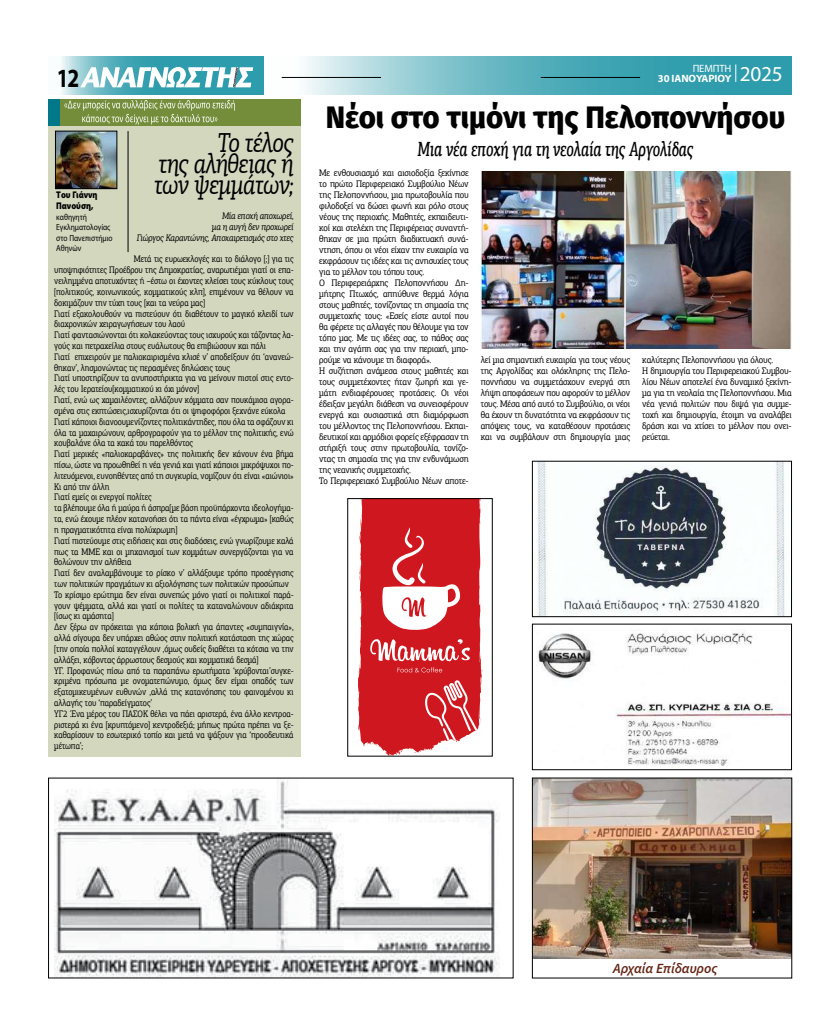
<style>
.page{position:relative;width:823px;height:1035px;background:#fff}
.page>*{position:absolute;margin:0;border:0;box-sizing:border-box;transform-origin:0 0}
.t1{font:800 31px "Fira Sans";color:#000;scale:.95 1}
.t2{font:italic 27.5px/21px "PF Agora Slab Pro";letter-spacing:-.025em;color:#000;text-align:justify;scale:.83 1}
.t3{font:700 26.3px "Myriad Pro";color:#000;scale:.81 1}
.t4{font:italic 500 20.5px "PF Agora Slab Pro";letter-spacing:-.01em;color:#000;scale:.69 1}
.t5{font:italic 600 14px "Source Sans Pro";color:#642212}
.t6{font:700 10.6px "Myriad Pro";letter-spacing:-.01em;color:#fff}
.t7{font:10.6px "Myriad Pro";letter-spacing:-.01em;color:#fff}
.t8{font:900 9.7px/11.6px "Myriad Pro";color:#000;scale:.86 1}
.t9{font:9.5px/10.8px "PF Agora Slab Pro";letter-spacing:-.01em;color:#000;scale:.85 1}
.t10{font:9.5px/11px "PF Agora Slab Pro";letter-spacing:-.01em;color:#000;scale:.91 1}
.t11{font:italic 9.5px/10.8px "PF Agora Slab Pro";letter-spacing:-.03em;color:#000;text-align:right;scale:.89 1}
.t12{font:8.7px/10.5px "Myriad Pro";color:#000;scale:.86 1}
.s1{font-weight:400;font-size:21.3px}
</style>
<div class="page">
<svg style="left:282px;top:56px;width:509px;height:39px;background:#6cb9c4"></svg>
<svg style="left:735px;top:64px;width:1px;height:18px"></svg>
<hr style="left:281px;top:77px;width:100px;height:1px;background:#000">
<hr style="left:540px;top:77px;width:99px;height:1px;background:#000">
<svg style="left:61px;top:56px;width:202px;height:39px;background:#56afbc"></svg>
<svg style="left:80px;top:67px;width:173px;height:20px"></svg>
<div style="left:48px;top:99px;width:252px;height:657px;background:#d3d7be"></div>
<div style="left:48px;top:99px;width:29px;height:27px;background:#00788a"></div>
<div style="left:61px;top:99px;width:239px;height:27px;background:#738d3a"></div>
<svg style="left:64px;top:100px;width:171px;height:25px"></svg>
<img style="left:57px;top:133px;width:58px;height:54px">
<div style="left:55px;top:131px;width:62px;height:58px;border:1px solid #000"></div>
<hr style="left:128px;top:131px;width:1px;height:121px;background:#000">
<img style="left:54px;top:780px;width:446px;height:196px">
<svg style="left:357px;top:500px;width:125px;height:257px"></svg>
<div style="left:347px;top:498px;width:145px;height:258px;border:1px solid #000"></div>
<img style="left:534px;top:780px;width:255px;height:178px">
<div style="left:532px;top:778px;width:259px;height:200px;border:1px solid #000"></div>
<img style="left:537px;top:630px;width:252px;height:136px">
<div style="left:532px;top:624px;width:259px;height:146px;border:1px solid #000"></div>
<img style="left:537px;top:463px;width:248px;height:152px">
<div style="left:532px;top:461px;width:259px;height:156px;border:1px solid #000"></div>
<img style="left:480px;top:172px;width:311px;height:176px">
<p class="t7" style="left:692px;top:62px;width:40px">ΠΕΜΠΤΗ</p>
<h3 class="t3" style="left:57px;top:61px;width:29px">12</h3>
<p class="t6" style="left:657px;top:71px;width:126px">30 ΙΑΝΟΥΑΡΙΟΥ <span class="s1">2025</span></p>
<h2 class="t2" style="left:154px;top:132px;width:170px;text-indent:63px">Το τέλος της αλήθειας ή των ψεμμάτων;</h2>
<p class="t8" style="left:56px;top:188px;width:50px">Του Γιάννη<br>Πανούση,</p>
<p class="t12" style="left:56px;top:212px;width:67px">καθηγητή<br>Εγκληματολογίας στο Πανεπιστήμιο<br>Αθηνών</p>
<p class="t11" style="left:137px;top:210px;width:178px">Μία εποχή αποχωρεί,<br>μα η αυγή δεν προχωρεί<br>Γιώργος Καραντώνης, Αποχαιρετισμός στο χτες</p>
<p class="t9" style="left:54px;top:254px;width:283px;text-indent:79px">Μετά τις ευρωεκλογές και το διάλογο [;] για τις υποψηφιότητες Προέδρου της Δημοκρατίας, αναρωτιέμαι γιατί οι επα&shy;νειλημμένα αποτυχόντες ή –έστω οι έχοντες κλείσει τους κύκλους τους [πολιτικούς, κοινωνικούς, κομματικούς κλπ], επιμένουν να θέλουν να δοκιμάζουν την τύχη τους [και τα νεύρα μας]<br>Γιατί εξακολουθούν να πιστεύουν ότι διαθέτουν το μαγικό κλειδί των διαχρονικών χειραγωγήσεων του λαού<br>Γιατί φαντασιώνονται ότι κολακεύοντας τους ισχυρούς και τάζοντας λα&shy;γούς και πετραχείλια στους ευάλωτους θα επιβιώσουν και πάλι<br>Γιατί επιχειρούν με παλιοκαιρισμένα κλισέ ν’ αποδείξουν ότι ‘ανανεώ&shy;θηκαν’, λησμονώντας τις περασμένες δηλώσεις τους<br>Γιατί υποστηρίζουν τα ανυποστήρικτα για να μείνουν πιστοί στις εντο&shy;λές του Ιερατείου[κομματικού κι όχι μόνον]<br>Γιατί, ενώ ως χαμαιλέοντες, αλλάζουν κόμματα σαν πουκάμισα αγορα&shy;σμένα στις εκπτώσεις,ισχυρίζονται ότι οι ψηφοφόροι ξεχνάνε εύκολα Γιατί κάποιοι διανοουμενίζοντες πολιτικάντηδες, που όλα τα σφάζουν κι όλα τα μαχαιρώνουν, αρθρογραφούν για το μέλλον της πολιτικής, ενώ κουβαλάνε όλα τα κακά του παρελθόντος<br>Γιατί μερικές «παλιοκαραβάνες» της πολιτικής δεν κάνουν ένα βήμα πίσω, ώστε να προωθηθεί η νέα γενιά και γιατί κάποιοι μικρόψυχοι πο&shy;λιτευόμενοι, ευνοηθέντες από τη συγκυρία, νομίζουν ότι είναι «αιώνιοι» Κι από την άλλη<br>Γιατί εμείς οι ενεργοί πολίτες<br>τα βλέπουμε όλα ή μαύρα ή άσπρα[με βάση προϋπάρχοντα ιδεολογήμα&shy;τα, ενώ έχουμε πλέον κατανοήσει ότι τα πάντα είναι «έγχρωμα» [καθώς η πραγματικότητα είναι πολύχρωμη]<br>Γιατί πιστεύουμε στις ειδήσεις και στις διαδόσεις, ενώ γνωρίζουμε καλά πως τα ΜΜΕ και οι μηχανισμοί των κομμάτων συνεργάζονται για να θολώνουν την αλήθεια<br>Γιατί δεν αναλαμβάνουμε το ρίσκο ν’ αλλάξουμε τρόπο προσέγγισης των πολιτικών πραγμάτων κι αξιολόγησης των πολιτικών προσώπων Το κρίσιμο ερώτημα δεν είναι συνεπώς μόνο γιατί οι πολιτικοί παρά&shy;γουν ψέμματα, αλλά και γιατί οι πολίτες τα καταναλώνουν αδιάκριτα [ίσως κι αμάσητα]<br>Δεν ξέρω αν πρόκειται για κάποια βολική για άπαντες «συμπαιγνία», αλλά σίγουρα δεν υπάρχει αθώος στην πολιτική κατάσταση της χώρας [την οποία πολλοί καταγγέλουν ,όμως ουδείς διαθέτει τα κότσια να την αλλάξει, κόβοντας άρρωστους δεσμούς και κομματικά δεσμά]<br>ΥΓ. Προφανώς πίσω από τα παραπάνω ερωτήματα ‘κρύβονται’συγκε&shy;κριμένα πρόσωπα με ονοματεπώνυμο, όμως δεν είμαι οπαδός των εξατομικευμένων ευθυνών ,αλλά της κατανόησης του φαινομένου κι αλλαγής του ‘παραδείγματος’<br>ΥΓ2 .Ένα μέρος του ΠΑΣΟΚ θέλει να πάει αριστερά, ένα άλλο κεντροα&shy;ριστερά κι ένα [κρυπτόμενο] κεντροδεξιά; μήπως πρώτα πρέπει να ξε&shy;καθαρίσουν το εσωτερικό τοπίο και μετά να ψάξουν για ‘προοδευτικά μέτωπα’;</p>
<h1 class="t1" style="left:325px;top:91px;width:485px">Νέοι στο τιμόνι της Πελοποννήσου</h1>
<h3 class="t4" style="left:417px;top:136px;width:401px">Μια νέα εποχή για τη νεολαία της Αργολίδας</h3>
<p class="t10" style="left:319px;top:167px;width:166px">Με ενθουσιασμό και αισιοδοξία ξεκίνησε το πρώτο Περιφερειακό Συμβούλιο Νέων της Πελοποννήσου, μια πρωτοβουλία που φιλοδοξεί να δώσει φωνή και ρόλο στους νέους της περιοχής. Μαθητές, εκπαιδευτι&shy;κοί και στελέχη της Περιφέρειας συναντή&shy;θηκαν σε μια πρώτη διαδικτυακή συνά&shy;ντηση, όπου οι νέοι είχαν την ευκαιρία να εκφράσουν τις ιδέες και τις ανησυχίες τους για το μέλλον του τόπου τους.<br>Ο Περιφερειάρχης Πελοποννήσου Δη&shy;μήτρης Πτωχός, απηύθυνε θερμά λόγια στους μαθητές, τονίζοντας τη σημασία της συμμετοχής τους: «Εσείς είστε αυτοί που θα φέρετε τις αλλαγές που θέλουμε για τον τόπο μας. Με τις ιδέες σας, το πάθος σας και την αγάπη σας για την περιοχή, μπο&shy;ρούμε να κάνουμε τη διαφορά».<br>Η συζήτηση ανάμεσα στους μαθητές και τους συμμετέχοντες ήταν ζωηρή και γε&shy;μάτη ενδιαφέρουσες προτάσεις. Οι νέοι έδειξαν μεγάλη διάθεση να συνεισφέρουν ενεργά και ουσιαστικά στη διαμόρφωση του μέλλοντος της Πελοποννήσου. Εκπαι&shy;δευτικοί και αρμόδιοι φορείς εξέφρασαν τη στήριξή τους στην πρωτοβουλία, τονίζο&shy;ντας τη σημασία της για την ενδυνάμωση της νεανικής συμμετοχής.<br>Το Περιφερειακό Συμβούλιο Νέων αποτε-</p>
<p class="t10" style="left:480px;top:354px;width:166px;text-align:justify">λεί μια σημαντική ευκαιρία για τους νέους της Αργολίδας και ολόκληρης της Πελο&shy;ποννήσου να συμμετάσχουν ενεργά στη λήψη αποφάσεων που αφορούν το μέλλον τους. Μέσα από αυτό το Συμβούλιο, οι νέοι θα έχουν τη δυνατότητα να εκφράσουν τις απόψεις τους, να καταθέσουν προτάσεις και να συμβάλουν στη δημιουργία μιας</p>
<p class="t10" style="left:642px;top:354px;width:166px">καλύτερης Πελοποννήσου για όλους.<br>Η δημιουργία του Περιφερειακού Συμβου&shy;λίου Νέων αποτελεί ένα δυναμικό ξεκίνη&shy;μα για τη νεολαία της Πελοποννήσου. Μια νέα γενιά πολιτών που διψά για συμμε&shy;τοχή και δημιουργία, έτοιμη να αναλάβει δράση και να χτίσει το μέλλον που ονει&shy;ρεύεται.</p>
<h3 class="t5" style="left:613px;top:959px;width:106px">Αρχαία Επίδαυρος</h3>
</div>
